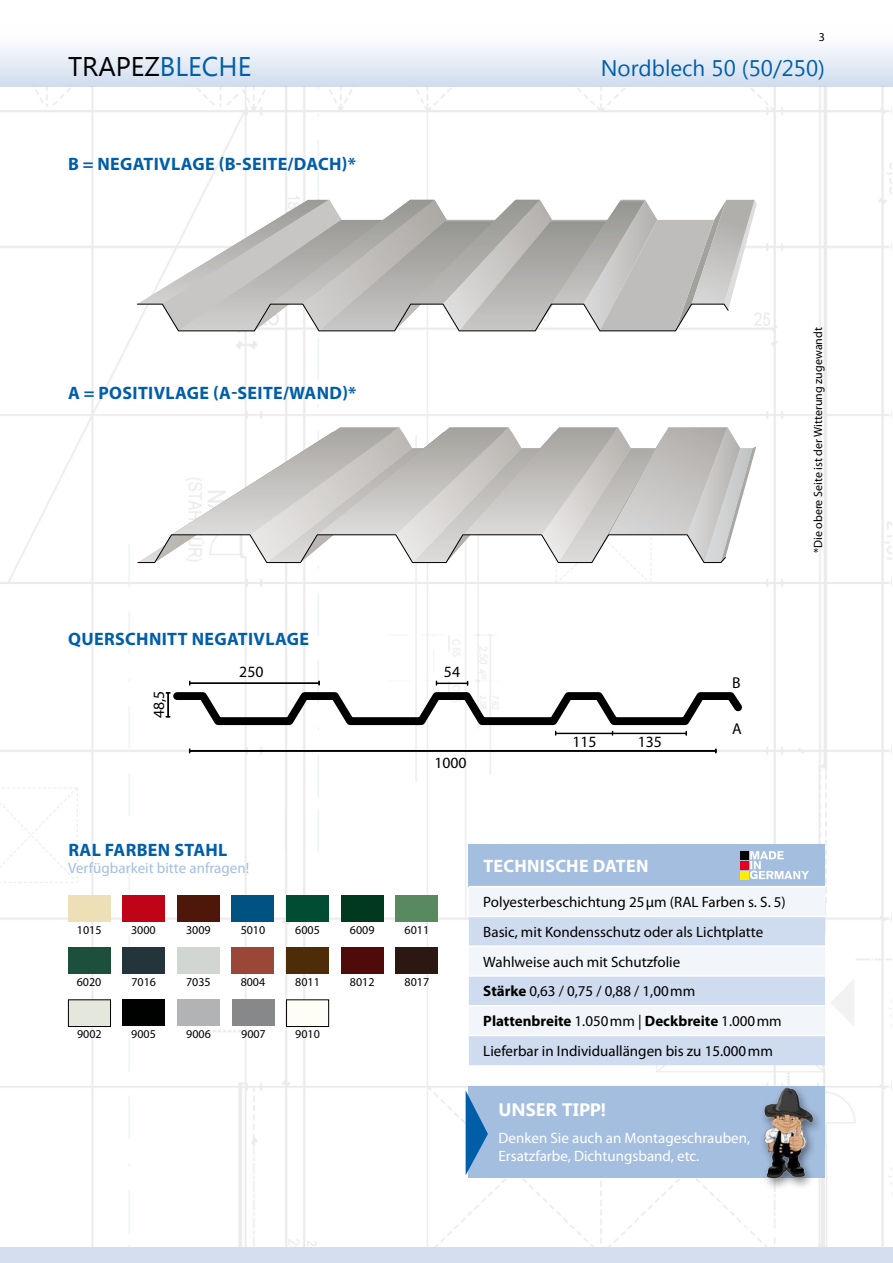
<style>
.page{position:relative;width:893px;height:1263px;background:#fff}
.page>*{position:absolute;margin:0;border:0;box-sizing:border-box;transform-origin:0 0}
.t1{font:27px "Lao UI";color:#000}
.t2{font:22.5px "Lao UI";color:#005ea8}
.t3{font:700 18px "Myriad Pro";letter-spacing:.02em;color:#005ea8}
.t4{font:700 18px "Myriad Pro";letter-spacing:.015em;color:#fff}
.t5{font:700 18px "Lao UI";color:#fff}
.t6{font:15.75px "Myriad Pro";color:#000}
.t7{font:15px/29.7px "Myriad Pro";color:#000}
.t8{font:15px/18px "Myriad Pro";color:#fff}
.t9{font:15px "Myriad Pro";color:#a4bee0}
.t10{font:12px "Myriad Pro";color:#000}
.s1{color:#005ea8}
.s2{font-weight:700}
</style>
<div class="page">
<img style="left:0;top:86px;width:892px;height:1161px">
<div style="left:0;top:24px;width:893px;height:62px;background:linear-gradient(to bottom,#fff,#d2dfef)"></div>
<div style="left:0;top:1247px;width:893px;height:16px;background:#d4deef"></div>
<svg style="left:137px;top:200px;width:620px;height:132px"></svg>
<svg style="left:189px;top:748px;width:528px;height:6px"></svg>
<svg style="left:165px;top:680px;width:577px;height:56px"></svg>
<svg style="left:137px;top:427px;width:619px;height:136px"></svg>
<div style="left:469px;top:844px;width:356px;height:43px;background:#a4bee0"></div>
<div style="left:469px;top:887px;width:356px;height:29px;background:#f2f5fa"></div>
<svg style="left:469px;top:917px;width:356px;height:148px;fill:#cfdbee"></svg>
<hr style="left:469px;top:886px;width:356px;height:1px;background:#fff">
<hr style="left:469px;top:916px;width:356px;height:1px;background:#fff">
<hr style="left:469px;top:945px;width:356px;height:2px;background:#fff">
<hr style="left:469px;top:975px;width:356px;height:2px;background:#fff">
<hr style="left:469px;top:1005px;width:356px;height:1px;background:#fff">
<hr style="left:469px;top:1035px;width:356px;height:1px;background:#fff">
<div style="left:469px;top:1086px;width:356px;height:92px;background:#a4bee0"></div>
<div style="left:758px;top:1084px;width:66px;height:107px;background:#000;opacity:.5"></div>
<img style="left:758px;top:1086px;width:66px;height:92px">
<svg style="left:466px;top:1090px;width:22px;height:85px"></svg>
<div style="left:740px;top:851px;width:9px;height:8px;background:#000"></div>
<div style="left:740px;top:861px;width:9px;height:8px;background:#e2001a"></div>
<div style="left:740px;top:871px;width:9px;height:8px;background:#ffed00"></div>
<svg style="left:750px;top:851px;width:59px;height:28px"></svg>
<div style="left:123px;top:947px;width:42px;height:27px;background:#23353a"></div>
<div style="left:287px;top:1000px;width:42px;height:26px;background:#fffef6"></div>
<div style="left:286px;top:999px;width:43px;height:28px;border:1px solid #000"></div>
<div style="left:287px;top:895px;width:42px;height:27px;background:#004d33"></div>
<div style="left:341px;top:947px;width:42px;height:27px;background:#4f0b0a"></div>
<div style="left:396px;top:947px;width:42px;height:27px;background:#2c1813"></div>
<div style="left:232px;top:947px;width:42px;height:27px;background:#9b4737"></div>
<div style="left:396px;top:895px;width:42px;height:27px;background:#59895e"></div>
<div style="left:177px;top:999px;width:43px;height:27px;background:#b1b3b4"></div>
<div style="left:68px;top:895px;width:42px;height:27px;background:#ede0b6"></div>
<div style="left:122px;top:895px;width:42px;height:27px;background:#c00418"></div>
<div style="left:123px;top:999px;width:42px;height:27px;background:#000200"></div>
<div style="left:177px;top:947px;width:42px;height:27px;background:#d1d6d3"></div>
<div style="left:341px;top:895px;width:42px;height:27px;background:#003920"></div>
<div style="left:68px;top:999px;width:43px;height:28px;background:#e4e7dc;border:1px solid #000"></div>
<div style="left:232px;top:895px;width:42px;height:27px;background:#005282"></div>
<div style="left:287px;top:947px;width:42px;height:27px;background:#4f2c08"></div>
<div style="left:68px;top:947px;width:42px;height:27px;background:#1c503d"></div>
<div style="left:232px;top:999px;width:43px;height:27px;background:#87888a"></div>
<div style="left:177px;top:895px;width:42px;height:27px;background:#4f160a"></div>
<p class="t10" style="left:819px;top:29px;width:8px">3</p>
<h1 class="t1" style="left:68px;top:48px;width:185px">TRAPEZ<span class="s1">BLECHE</span></h1>
<h2 class="t2" style="left:601px;top:53px;width:226px">NORDBLECH 50 (50/250)</h2>
<p class="t3" style="left:68px;top:152px;width:289px">B = NEGATIVLAGE (B-SEITE/DACH)*</p>
<p class="t3" style="left:68px;top:382px;width:290px">A = POSITIVLAGE (A-SEITE/WAND)*</p>
<p class="t10" style="left:811px;top:553px;width:227px;rotate:-90deg">*Die obere Seite ist der Witterung zugewandt</p>
<p class="t3" style="left:68px;top:627px;width:242px">QUERSCHNITT NEGATIVLAGE</p>
<p class="t6" style="left:149px;top:718px;width:29px;rotate:-90deg">48,5</p>
<p class="t6" style="left:239px;top:662px;width:26px">250</p>
<p class="t6" style="left:444px;top:662px;width:18px">54</p>
<p class="t6" style="left:434px;top:753px;width:34px">1000</p>
<p class="t6" style="left:572px;top:732px;width:26px">115</p>
<p class="t6" style="left:638px;top:732px;width:26px">135</p>
<p class="t6" style="left:732px;top:673px;width:10px">B</p>
<p class="t6" style="left:732px;top:719px;width:11px">A</p>
<p class="t3" style="left:68px;top:838px;width:12px">RAL</p>
<p class="t3" style="left:105px;top:838px;width:92px">FARBEN STAHL</p>
<p class="t9" style="left:68px;top:858px;width:182px">Verfügbarkeit bitte anfragen!</p>
<p class="t10" style="left:77px;top:922px;width:26px">1015</p>
<p class="t10" style="left:131px;top:922px;width:26px">3000</p>
<p class="t10" style="left:186px;top:922px;width:26px">3009</p>
<p class="t10" style="left:241px;top:922px;width:26px">5010</p>
<p class="t10" style="left:295px;top:922px;width:26px">6005</p>
<p class="t10" style="left:350px;top:922px;width:26px">6009</p>
<p class="t10" style="left:405px;top:922px;width:26px">6011</p>
<p class="t10" style="left:77px;top:975px;width:26px">6020</p>
<p class="t10" style="left:295px;top:975px;width:26px">8011</p>
<p class="t10" style="left:131px;top:975px;width:26px">7016</p>
<p class="t10" style="left:186px;top:975px;width:26px">7035</p>
<p class="t10" style="left:241px;top:975px;width:26px">8004</p>
<p class="t10" style="left:350px;top:975px;width:26px">8012</p>
<p class="t10" style="left:405px;top:975px;width:26px">8017</p>
<p class="t10" style="left:77px;top:1027px;width:26px">9002</p>
<p class="t10" style="left:131px;top:1027px;width:26px">9005</p>
<p class="t10" style="left:186px;top:1027px;width:26px">9006</p>
<p class="t10" style="left:241px;top:1027px;width:26px">9007</p>
<p class="t10" style="left:295px;top:1027px;width:26px">9010</p>
<p class="t4" style="left:483px;top:854px;width:164px">TECHNISCHE DATEN</p>
<p class="t7" style="left:483px;top:887px;width:304px">Polyesterbeschichtung 25µm (RAL Farben s. S. 5)<br>Basic, mit Kondensschutz oder als Lichtplatte Wahlweise auch mit Schutzfolie<br><span class="s2">STÄRKE</span> 0,63 / 0,75 / 0,88 / 1,00mm <span class="s2">PLATTENBREITE</span> 1.050mm | <span class="s2">DECKBREITE</span> 1.000mm Lieferbar in Individuallängen bis zu 15.000mm</p>
<p class="t5" style="left:499px;top:1098px;width:109px">UNSER TIPP!</p>
<p class="t8" style="left:499px;top:1129px;width:253px">Denken Sie auch an Montageschrauben,<br>Ersatzfarbe, Dichtungsband, etc.</p>
</div>
